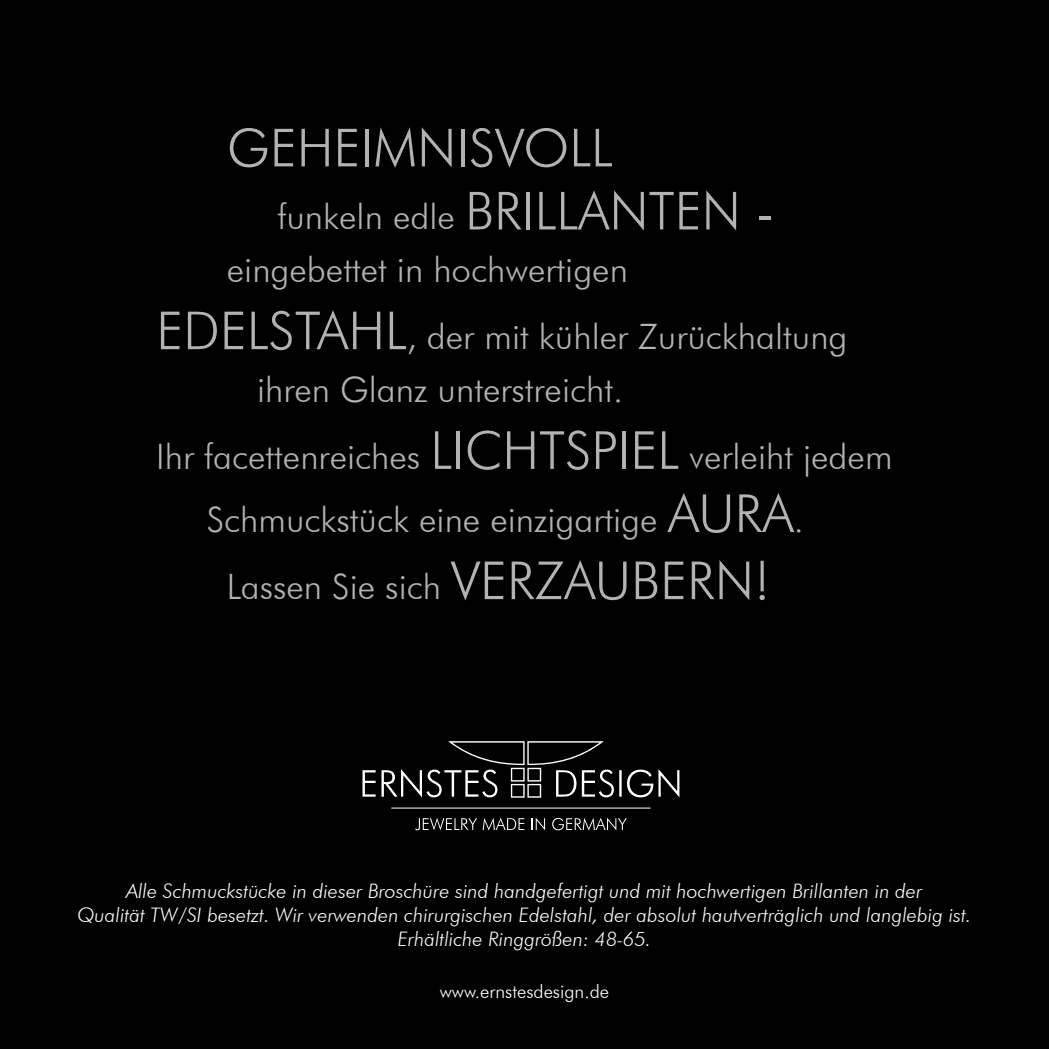
<style>
.page{position:relative;width:1049px;height:1049px;background:#000}
.page>*{position:absolute;margin:0;border:0;box-sizing:border-box;transform-origin:0 0}
.t1{font:300 52.5px "Futura BT";color:#b1b2b3}
.t2{font:300 35px/52.5px "Futura BT";color:#b1b2b3}
.t3{font:italic 300 20px/24px "Futura BT";color:#fff;text-align:center}
.t4{font:300 18.75px "Futura BT";color:#fff}
.s1{font-size:52.5px}
</style>
<div class="page">
<svg style="left:362px;top:741px;width:317px;height:57px"></svg>
<hr style="left:391px;top:808px;width:259px;height:1px;background:#fff">
<svg style="left:415px;top:818px;width:62px;height:12px"></svg>
<svg style="left:483px;top:818px;width:41px;height:12px"></svg>
<svg style="left:532px;top:818px;width:13px;height:12px"></svg>
<svg style="left:552px;top:818px;width:75px;height:12px"></svg>
<h1 class="t1" style="left:227px;top:116px;width:387px">GEHEIMNISVOLL</h1>
<h2 class="t2" style="left:227px;top:190px;width:549px;text-indent:50px">funkeln edle <span class="s1">BRILLANTEN - </span>eingebettet in hochwertigen</h2>
<h2 class="t2" style="left:257px;top:310px;width:592px;text-indent:-101px"><span class="s1">EDELSTAHL</span>, der mit kühler Zurückhaltung ihren Glanz unterstreicht.</h2>
<h2 class="t2" style="left:207px;top:425px;width:687px;line-height:63px;text-indent:-50px">Ihr facettenreiches <span class="s1">LICHTSPIEL</span> verleiht jedem<br>Schmuckstück eine einzigartige <span class="s1">AURA</span>.</h2>
<h2 class="t2" style="left:227px;top:560px;width:545px">Lassen Sie sich <span class="s1">VERZAUBERN!</span></h2>
<p class="t3" style="left:77px;top:878px;width:896px">Alle Schmuckstücke in dieser Broschüre sind handgefertigt und mit hochwertigen Brillanten in der<br>Qualität TW/SI besetzt. Wir verwenden chirurgischen Edelstahl, der absolut hautverträglich und langlebig ist.<br>Erhältliche Ringgrößen: 48-65.</p>
<p class="t4" style="left:440px;top:980px;width:171px">www.ernstesdesign.de</p>
</div>
